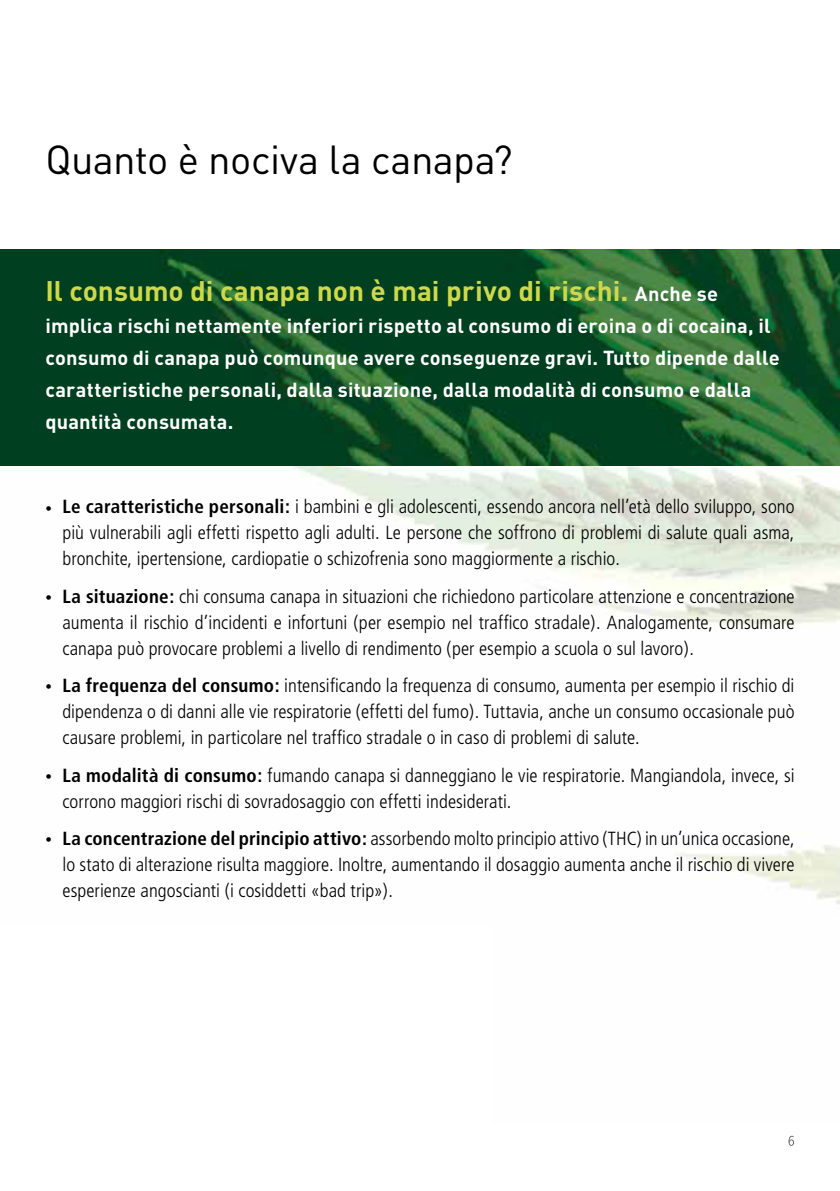
<style>
.page{position:relative;width:840px;height:1191px;background:#fff}
.page>*{position:absolute;margin:0;border:0;box-sizing:border-box;transform-origin:0 0}
.t1{font:40px "DIN";letter-spacing:-.015em;color:#000}
.t2{font:700 28px "DIN";color:#cdd84d}
.t3{font:700 20px/32px "DIN";letter-spacing:.01em;color:#fff}
.t4{font:300 condensed 19px/26px "Frutiger";letter-spacing:.005em;color:#000;text-align:justify}
.s1{font-size:20px;color:#fff}
.s2{font-size:13px}
.s3{font-weight:700}
</style>
<div class="page">
<img style="left:0;top:249px;width:839px;height:897px">
<svg style="left:788px;top:1135px;width:5px;height:10px"></svg>
<h1 class="t1" style="left:45px;top:135px;width:468px">Quanto è nociva la canapa?</h1>
<h2 class="t2" style="left:45px;top:273px;width:673px">Il consumo di canapa non è mai privo di rischi. <span class="s1">Anche se</span></h2>
<p class="t3" style="left:45px;top:309px;width:735px">implica rischi nettamente inferiori rispetto al consumo di eroina o di cocaina, il consumo di canapa può comunque avere conseguenze gravi. Tutto dipende dalle caratteristiche personali, dalla situazione, dalla modalità di consumo e dalla quantità consumata.</p>
<p class="t4" style="left:62px;top:494px;width:733px;text-indent:-17px"><span class="s2">•</span> <span class="s3">Le caratteristiche personali:</span> i bambini e gli adolescenti, essendo ancora nell’età dello sviluppo, sono più vulnerabili agli effetti rispetto agli adulti. Le persone che soffrono di problemi di salute quali asma, bronchite, ipertensione, cardiopatie o schizofrenia sono maggiormente a rischio.</p>
<p class="t4" style="left:62px;top:583px;width:733px;text-indent:-17px"><span class="s2">•</span> <span class="s3">La situazione:</span> chi consuma canapa in situazioni che richiedono particolare attenzione e concentrazione aumenta il rischio d’incidenti e infortuni (per esempio nel traffico stradale). Analogamente, consumare canapa può provocare problemi a livello di rendimento (per esempio a scuola o sul lavoro).</p>
<p class="t4" style="left:62px;top:673px;width:733px;text-indent:-17px"><span class="s2">•</span> <span class="s3">La frequenza del consumo:</span> intensificando la frequenza di consumo, aumenta per esempio il rischio di dipendenza o di danni alle vie respiratorie (effetti del fumo). Tuttavia, anche un consumo occasionale può causare problemi, in particolare nel traffico stradale o in caso di problemi di salute.</p>
<p class="t4" style="left:62px;top:762px;width:733px;text-indent:-17px"><span class="s2">•</span> <span class="s3">La modalità di consumo:</span> fumando canapa si danneggiano le vie respiratorie. Mangiandola, invece, si corrono maggiori rischi di sovradosaggio con effetti indesiderati.</p>
<p class="t4" style="left:62px;top:825px;width:733px;text-indent:-17px"><span class="s2">•</span> <span class="s3">La concentrazione del principio attivo:</span> assorbendo molto principio attivo (THC) in un’unica occasione, lo stato di alterazione risulta maggiore. Inoltre, aumentando il dosaggio aumenta anche il rischio di vivere esperienze angoscianti (i cosiddetti «bad trip»).</p>
</div>
